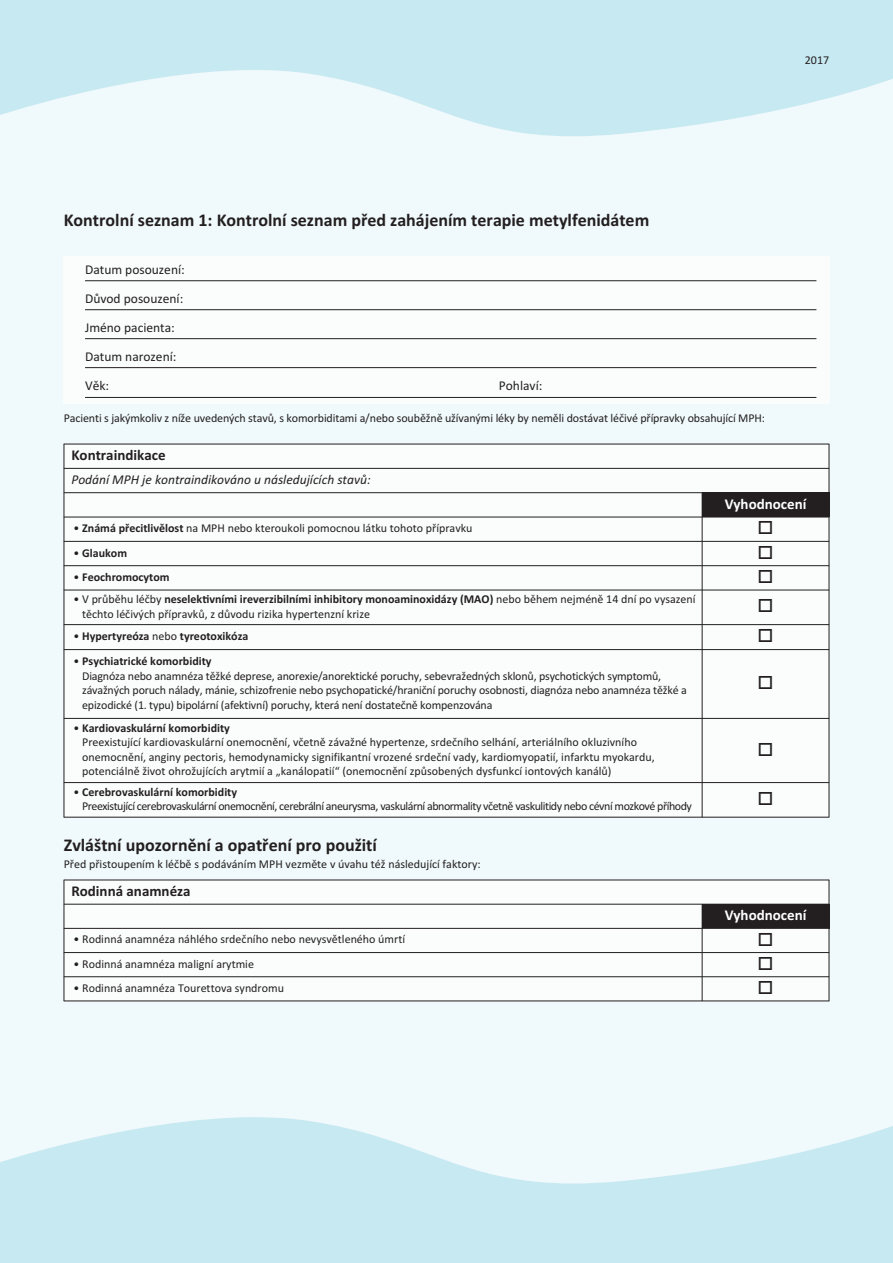
<style>
.page{position:relative;width:893px;height:1263px;background:#fff}
.page>*{position:absolute;margin:0;border:0;box-sizing:border-box;transform-origin:0 0}
.t1{font:700 18px "Calibri";color:#231f20}
.t2{font:700 15px "Calibri";color:#231f20}
.t3{font:700 15px "Calibri";color:#fff}
.t4{font:13.5px/29px "Calibri";color:#231f20}
.t5{font:italic 13.5px "Calibri";color:#231f20}
.t6{font:12px/14.4px "Calibri";color:#231f20}
.t7{font:12px/14.4px "Calibri";letter-spacing:-.04em;color:#231f20}
.t8{font:700 12px "Calibri";color:#231f20}
.s1{font-weight:700}
.s2{font-weight:400}
</style>
<div class="page">
<div style="left:0;top:136px;width:893px;height:981px;background:#f0f9fb"></div>
<svg style="left:0;top:1117px;width:893px;height:146px;fill:#c7e9f2"></svg>
<svg style="left:0;top:0;width:893px;height:136px;fill:#c7e9f2"></svg>
<img style="left:65px;top:445px;width:764px;height:47px">
<img style="left:65px;top:493px;width:637px;height:324px">
<div style="left:702px;top:493px;width:127px;height:24px;background:#231f20"></div>
<img style="left:703px;top:518px;width:126px;height:299px">
<hr style="left:64px;top:444px;width:1px;height:373px;background:#231f20">
<hr style="left:702px;top:492px;width:1px;height:325px;background:#231f20">
<hr style="left:829px;top:444px;width:1px;height:373px;background:#231f20">
<hr style="left:64px;top:444px;width:765px;height:1px;background:#231f20">
<hr style="left:64px;top:468px;width:765px;height:1px;background:#231f20">
<hr style="left:64px;top:492px;width:765px;height:1px;background:#231f20">
<hr style="left:64px;top:517px;width:765px;height:1px;background:#231f20">
<hr style="left:64px;top:541px;width:765px;height:1px;background:#231f20">
<hr style="left:64px;top:565px;width:765px;height:1px;background:#231f20">
<hr style="left:64px;top:590px;width:765px;height:1px;background:#231f20">
<hr style="left:64px;top:624px;width:765px;height:1px;background:#231f20">
<hr style="left:64px;top:649px;width:765px;height:1px;background:#231f20">
<hr style="left:64px;top:718px;width:765px;height:1px;background:#231f20">
<hr style="left:64px;top:782px;width:765px;height:1px;background:#231f20">
<hr style="left:64px;top:817px;width:765px;height:1px;background:#231f20">
<img style="left:65px;top:881px;width:764px;height:23px">
<img style="left:65px;top:905px;width:637px;height:96px">
<div style="left:702px;top:904px;width:127px;height:24px;background:#231f20"></div>
<img style="left:703px;top:929px;width:126px;height:72px">
<hr style="left:64px;top:880px;width:1px;height:121px;background:#231f20">
<hr style="left:702px;top:904px;width:1px;height:97px;background:#231f20">
<hr style="left:829px;top:880px;width:1px;height:121px;background:#231f20">
<hr style="left:64px;top:880px;width:765px;height:1px;background:#231f20">
<hr style="left:64px;top:904px;width:765px;height:1px;background:#231f20">
<hr style="left:64px;top:928px;width:765px;height:1px;background:#231f20">
<hr style="left:64px;top:952px;width:765px;height:1px;background:#231f20">
<hr style="left:64px;top:976px;width:765px;height:1px;background:#231f20">
<hr style="left:64px;top:1001px;width:765px;height:1px;background:#231f20">
<img style="left:64px;top:256px;width:765px;height:148px">
<hr style="left:85px;top:280px;width:731px;height:1px;background:#231f20">
<hr style="left:85px;top:309px;width:731px;height:1px;background:#231f20">
<hr style="left:85px;top:338px;width:731px;height:1px;background:#231f20">
<hr style="left:85px;top:367px;width:731px;height:1px;background:#231f20">
<hr style="left:85px;top:397px;width:731px;height:1px;background:#231f20">
<svg style="left:759px;top:521px;width:13px;height:13px"></svg>
<svg style="left:759px;top:546px;width:13px;height:13px"></svg>
<svg style="left:759px;top:570px;width:13px;height:13px"></svg>
<svg style="left:759px;top:599px;width:13px;height:13px"></svg>
<svg style="left:759px;top:629px;width:13px;height:13px"></svg>
<svg style="left:759px;top:676px;width:13px;height:13px"></svg>
<svg style="left:759px;top:742px;width:13px;height:13px"></svg>
<svg style="left:759px;top:792px;width:13px;height:13px"></svg>
<svg style="left:759px;top:932px;width:13px;height:13px"></svg>
<svg style="left:759px;top:957px;width:13px;height:13px"></svg>
<svg style="left:759px;top:981px;width:13px;height:13px"></svg>
<p class="t6" style="left:805px;top:53px;width:26px">2017</p>
<h1 class="t1" style="left:64px;top:209px;width:587px">Kontrolní seznam 1: Kontrolní seznam před zahájením terapie metylfenidátem</h1>
<p class="t4" style="left:85px;top:255px;width:101px">Datum posouzení:<br>Důvod posouzení:<br>Jméno pacienta:<br>Datum narození:<br>Věk:</p>
<p class="t4" style="left:499px;top:371px;width:45px">Pohlaví:</p>
<p class="t6" style="left:64px;top:411px;width:703px">Pacienti s jakýmkoliv z níže uvedených stavů, s komorbiditami a/nebo souběžně užívanými léky by neměli dostávat léčivé přípravky obsahující MPH:</p>
<p class="t2" style="left:71px;top:446px;width:96px">Kontraindikace</p>
<p class="t5" style="left:71px;top:471px;width:301px">Podání MPH je kontraindikováno u následujících stavů:</p>
<p class="t6" style="left:74px;top:521px;width:400px">• <span class="s1">Známá přecitlivělost</span> na MPH nebo kteroukoli pomocnou látku tohoto přípravku</p>
<p class="t8" style="left:74px;top:545px;width:55px"><span class="s2">•</span> Glaukom</p>
<p class="t8" style="left:74px;top:570px;width:98px"><span class="s2">•</span> Feochromocytom</p>
<p class="t6" style="left:82px;top:592px;width:615px;text-indent:-9px">• V průběhu léčby <span class="s1">neselektivními ireverzibilními inhibitory monoaminoxidázy (MAO)</span> nebo během nejméně 14 dní po vysazení těchto léčivých přípravků, z důvodu rizika hypertenzní krize</p>
<p class="t8" style="left:74px;top:629px;width:176px"><span class="s2">•</span> Hypertyreóza <span class="s2">nebo</span> tyreotoxikóza</p>
<p class="t6" style="left:82px;top:654px;width:606px;text-indent:-9px">• <span class="s1">Psychiatrické komorbidity<br></span>Diagnóza nebo anamnéza těžké deprese, anorexie/anorektické poruchy, sebevražedných sklonů, psychotických symptomů, závažných poruch nálady, mánie, schizofrenie nebo psychopatické/hraniční poruchy osobnosti, diagnóza nebo anamnéza těžké a epizodické (1. typu) bipolární (afektivní) poruchy, která není dostatečně kompenzována</p>
<p class="t6" style="left:82px;top:720px;width:574px;text-indent:-9px">• <span class="s1">Kardiovaskulární komorbidity<br></span>Preexistující kardiovaskulární onemocnění, včetně závažné hypertenze, srdečního selhání, arteriálního okluzivního onemocnění, anginy pectoris, hemodynamicky signifikantní vrozené srdeční vady, kardiomyopatií, infarktu myokardu, potenciálně život ohrožujících arytmií a „kanálopatií“ (onemocnění způsobených dysfunkcí iontových kanálů)</p>
<p class="t7" style="left:82px;top:784px;width:611px;text-indent:-9px">• <span class="s1">Cerebrovaskulární komorbidity<br></span>Preexistující cerebrovaskulární onemocnění, cerebrální aneurysma, vaskulární abnormality včetně vaskulitidy nebo cévní mozkové příhody</p>
<h1 class="t1" style="left:64px;top:834px;width:315px">Zvláštní upozornění a opatření pro použití</h1>
<p class="t6" style="left:64px;top:857px;width:418px">Před přistoupením k léčbě s podáváním MPH vezměte v úvahu též následující faktory:</p>
<p class="t2" style="left:71px;top:882px;width:121px">Rodinná anamnéza</p>
<p class="t6" style="left:74px;top:932px;width:333px">• Rodinná anamnéza náhlého srdečního nebo nevysvětleného úmrtí</p>
<p class="t6" style="left:74px;top:956px;width:182px">• Rodinná anamnéza maligní arytmie</p>
<p class="t6" style="left:74px;top:981px;width:212px">• Rodinná anamnéza Tourettova syndromu</p>
<p class="t3" style="left:725px;top:495px;width:83px">Vyhodnocení</p>
<p class="t3" style="left:725px;top:906px;width:83px">Vyhodnocení</p>
</div>
